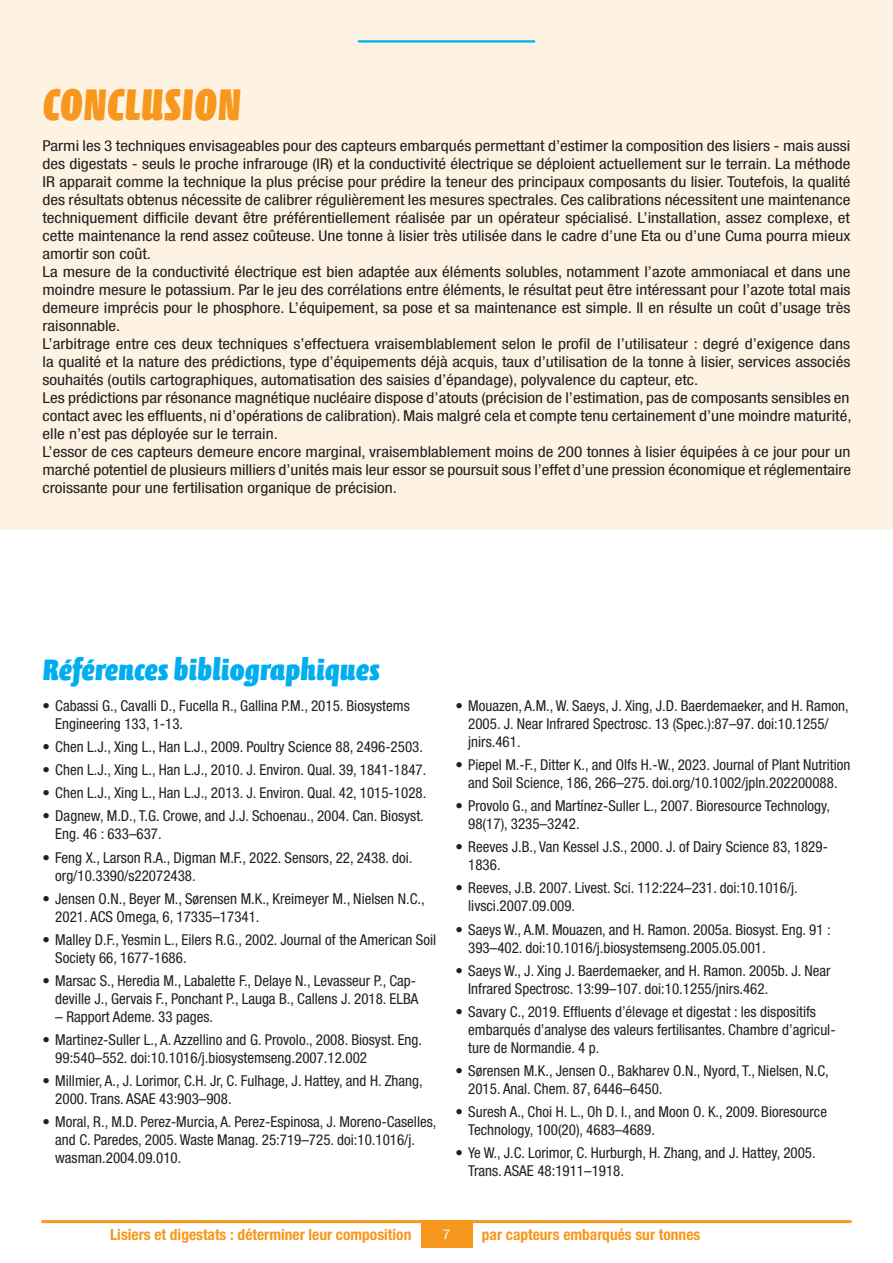
<style>
.page{position:relative;width:893px;height:1263px;background:#fff}
.page>*{position:absolute;margin:0;border:0;box-sizing:border-box;transform-origin:0 0}
.t1{font:900 45px "Calcite Pro";letter-spacing:.01em;color:#f7971d;scale:.9 1}
.t2{font:900 30px "Calcite Pro";color:#00aeef}
.t3{font:700 condensed 15.45px "Helvetica Neue LT Std";color:#f7971d}
.t4{font:condensed 15px/18px "Helvetica Neue LT Std";color:#231f20}
.t5{font:condensed 15px/18px "Helvetica Neue LT Std";color:#231f20;scale:1.15 1}
.t6{font:13.5px "Helvetica Neue LT Std";color:#fff}
</style>
<div class="page">
<div style="left:0;top:0;width:893px;height:43px;background:#fef3e3"></div>
<hr style="left:43px;top:1220px;width:807px;height:3px;background:#f7971d">
<div style="left:0;top:34px;width:893px;height:495px;background:#fef3e3"></div>
<hr style="left:359px;top:40px;width:175px;height:3px;background:#00aeef">
<div style="left:421px;top:1220px;width:51px;height:27px;background:#f7971d"></div>
<h1 class="t1" style="left:43px;top:78px;width:222px">CONCLUSION</h1>
<p class="t5" style="left:43px;top:136px;width:705px">Parmi les 3 techniques envisageables pour des capteurs embarqués permettant d’estimer la composition des lisiers - mais aussi des digestats - seuls le proche infrarouge (IR) et la conductivité électrique se déploient actuellement sur le terrain. La méthode IR apparait comme la technique la plus précise pour prédire la teneur des principaux composants du lisier. Toutefois, la qualité des résultats obtenus nécessite de calibrer régulièrement les mesures spectrales. Ces calibrations nécessitent une maintenance techniquement difficile devant être préférentiellement réalisée par un opérateur spécialisé. L’installation, assez complexe, et cette maintenance la rend assez coûteuse. Une tonne à lisier très utilisée dans le cadre d’une Eta ou d’une Cuma pourra mieux amortir son coût.<br>La mesure de la conductivité électrique est bien adaptée aux éléments solubles, notamment l’azote ammoniacal et dans une moindre mesure le potassium. Par le jeu des corrélations entre éléments, le résultat peut être intéressant pour l’azote total mais demeure imprécis pour le phosphore. L’équipement, sa pose et sa maintenance est simple. Il en résulte un coût d’usage très raisonnable.<br>L’arbitrage entre ces deux techniques s’effectuera vraisemblablement selon le profil de l’utilisateur : degré d’exigence dans la qualité et la nature des prédictions, type d’équipements déjà acquis, taux d’utilisation de la tonne à lisier, services associés souhaités (outils cartographiques, automatisation des saisies d’épandage), polyvalence du capteur, etc.<br>Les prédictions par résonance magnétique nucléaire dispose d’atouts (précision de l’estimation, pas de composants sensibles en contact avec les effluents, ni d’opérations de calibration). Mais malgré cela et compte tenu certainement d’une moindre maturité, elle n’est pas déployée sur le terrain.<br>L’essor de ces capteurs demeure encore marginal, vraisemblablement moins de 200 tonnes à lisier équipées à ce jour pour un marché potentiel de plusieurs milliers d’unités mais leur essor se poursuit sous l’effet d’une pression économique et réglementaire croissante pour une fertilisation organique de précision.</p>
<h2 class="t2" style="left:43px;top:652px;width:339px">Références bibliographiques</h2>
<p class="t4" style="left:55px;top:697px;width:356px;text-indent:-13px">• Cabassi G., Cavalli D., Fucella R., Gallina P.M., 2015. Biosystems<br>Engineering 133, 1-13.</p>
<p class="t4" style="left:43px;top:738px;width:382px">• Chen L.J., Xing L., Han L.J., 2009. Poultry Science 88, 2496-2503.</p>
<p class="t4" style="left:43px;top:761px;width:385px">• Chen L.J., Xing L., Han L.J., 2010. J. Environ. Qual. 39, 1841-1847.</p>
<p class="t4" style="left:43px;top:784px;width:385px">• Chen L.J., Xing L., Han L.J., 2013. J. Environ. Qual. 42, 1015-1028.</p>
<p class="t4" style="left:55px;top:807px;width:370px;text-indent:-13px">• Dagnew, M.D., T.G. Crowe, and J.J. Schoenau., 2004. Can. Biosyst.<br>Eng. 46 : 633–637.</p>
<p class="t4" style="left:55px;top:848px;width:359px;text-indent:-13px">• Feng X., Larson R.A., Digman M.F., 2022. Sensors, 22, 2438. doi. org/10.3390/s22072438.</p>
<p class="t4" style="left:55px;top:889px;width:371px;text-indent:-13px">• Jensen O.N., Beyer M., Sørensen M.K., Kreimeyer M., Nielsen N.C.,<br>2021. ACS Omega, 6, 17335–17341.</p>
<p class="t4" style="left:55px;top:930px;width:382px;text-indent:-13px">• Malley D.F., Yesmin L., Eilers R.G., 2002. Journal of the American Soil<br>Society 66, 1677-1686.</p>
<p class="t4" style="left:43px;top:971px;width:377px;text-align:right">• Marsac S., Heredia M., Labalette F., Delaye N., Levasseur P., Cap&shy;deville J., Gervais F., Ponchant P., Lauga B., Callens J. 2018. ELBA</p>
<p class="t4" style="left:55px;top:1007px;width:159px">– Rapport Ademe. 33 pages.</p>
<p class="t4" style="left:55px;top:1030px;width:368px;text-indent:-13px">• Martinez-Suller L., A. Azzellino and G. Provolo., 2008. Biosyst. Eng.<br>99:540–552. doi:10.1016/j.biosystemseng.2007.12.002</p>
<p class="t4" style="left:55px;top:1072px;width:369px;text-indent:-13px">• Millmier, A., J. Lorimor, C.H. Jr, C. Fulhage, J. Hattey, and H. Zhang,<br>2000. Trans. ASAE 43:903–908.</p>
<p class="t4" style="left:55px;top:1113px;width:383px;text-indent:-13px">• Moral, R., M.D. Perez-Murcia, A. Perez-Espinosa, J. Moreno-Caselles, and C. Paredes, 2005. Waste Manag. 25:719–725. doi:10.1016/j. wasman.2004.09.010.</p>
<p class="t4" style="left:468px;top:697px;width:382px;text-indent:-13px">• Mouazen, A.M., W. Saeys, J. Xing, J.D. Baerdemaeker, and H. Ramon,<br>2005. J. Near Infrared Spectrosc. 13 (Spec.):87–97. doi:10.1255/ jnirs.461.</p>
<p class="t4" style="left:455px;top:756px;width:396px;text-align:center">• Piepel M.-F., Ditter K., and Olfs H.-W., 2023. Journal of Plant Nutrition and Soil Science, 186, 266–275. doi.org/10.1002/jpln.202200088.</p>
<p class="t4" style="left:468px;top:797px;width:363px;text-indent:-13px">• Provolo G., and Martínez-Suller L., 2007. Bioresource Technology,<br>98(17), 3235–3242.</p>
<p class="t4" style="left:468px;top:838px;width:361px;text-indent:-13px">• Reeves J.B., Van Kessel J.S., 2000. J. of Dairy Science 83, 1829-<br>1836.</p>
<p class="t4" style="left:468px;top:879px;width:331px;text-indent:-13px">• Reeves, J.B. 2007. Livest. Sci. 112:224–231. doi:10.1016/j. livsci.2007.09.009.</p>
<p class="t4" style="left:468px;top:920px;width:364px;text-indent:-13px">• Saeys W., A.M. Mouazen, and H. Ramon. 2005a. Biosyst. Eng. 91 :<br>393–402. doi:10.1016/j.biosystemseng.2005.05.001.</p>
<p class="t4" style="left:468px;top:961px;width:364px;text-indent:-13px">• Saeys W., J. Xing J. Baerdemaeker, and H. Ramon. 2005b. J. Near<br>Infrared Spectrosc. 13:99–107. doi:10.1255/jnirs.462.</p>
<p class="t4" style="left:468px;top:1002px;width:369px;text-indent:-13px">• Savary C., 2019. Effluents d’élevage et digestat : les dispositifs embarqués d’analyse des valeurs fertilisantes. Chambre d’agricul&shy;ture de Normandie. 4 p.</p>
<p class="t4" style="left:468px;top:1061px;width:362px;text-indent:-13px">• Sørensen M.K., Jensen O., Bakharev O.N., Nyord, T., Nielsen, N.C,<br>2015. Anal. Chem. 87, 6446–6450.</p>
<p class="t4" style="left:468px;top:1102px;width:360px;text-indent:-13px">• Suresh A., Choi H. L., Oh D. I., and Moon O. K., 2009. Bioresource<br>Technology, 100(20), 4683–4689.</p>
<p class="t4" style="left:468px;top:1144px;width:349px;text-indent:-13px">• Ye W., J.C. Lorimor, C. Hurburgh, H. Zhang, and J. Hattey, 2005.<br>Trans. ASAE 48:1911–1918.</p>
<p class="t3" style="left:110px;top:1225px;width:303px">Lisiers et digestats : déterminer leur composition</p>
<p class="t3" style="left:482px;top:1225px;width:220px">par capteurs embarqués sur tonnes</p>
<p class="t6" style="left:443px;top:1226px;width:9px">7</p>
</div>
